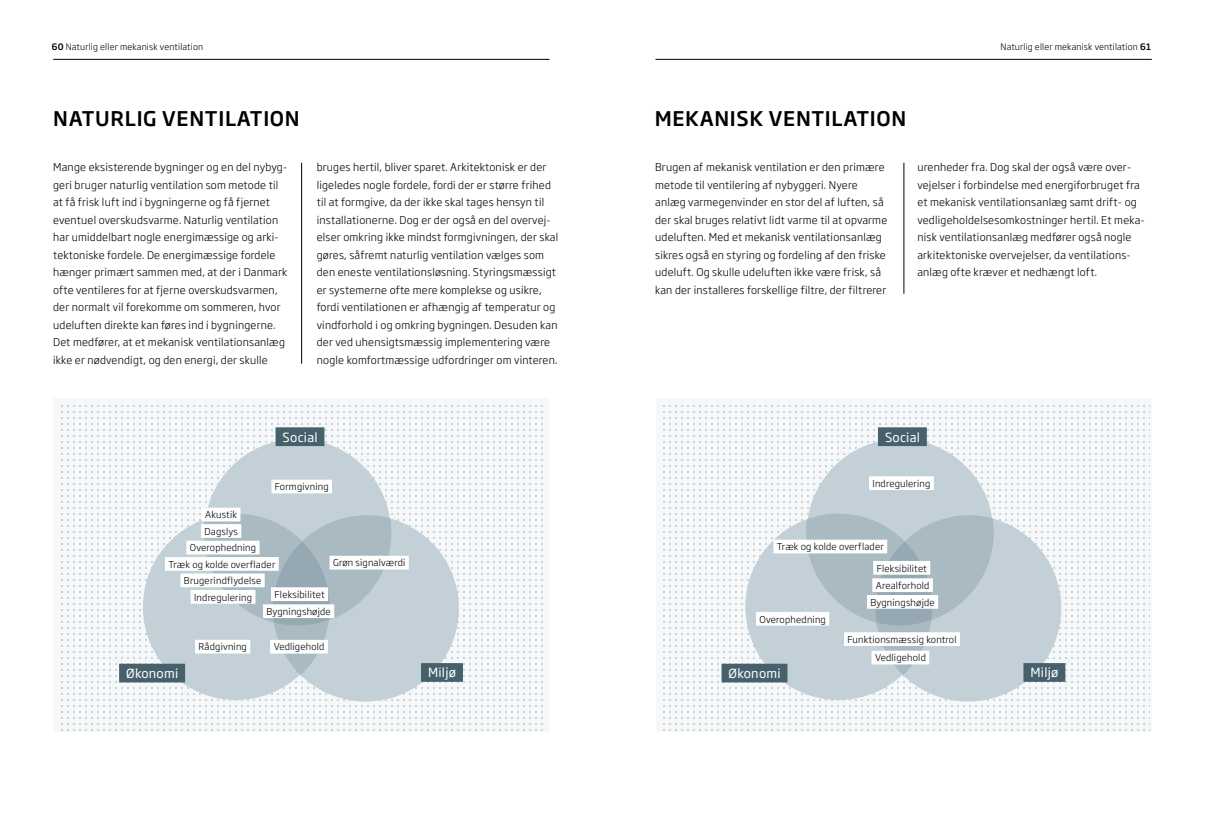
<style>
.page{position:relative;width:1205px;height:815px;background:#fff}
.page>*{position:absolute;margin:0;border:0;box-sizing:border-box;transform-origin:0 0}
.t1{font:500 20px "Soho Gothic Pro";letter-spacing:.035em;color:#000}
.t2{font:12.5px "Soho Gothic Pro";letter-spacing:.02em;color:#fff}
.t3{font:300 10.62px/17.5px "Soho Gothic Pro";letter-spacing:.02em;color:#000}
.t4{font:300 9.38px/18.5px "Soho Gothic Pro";letter-spacing:.02em;color:#000;text-align:center}
.t5{font:300 8.75px "Soho Gothic Pro";letter-spacing:.02em;color:#000}
.s1{font-weight:500}
</style>
<div class="page">
<hr style="left:53px;top:59px;width:496px;height:1px;background:#000">
<hr style="left:655px;top:59px;width:497px;height:1px;background:#000">
<div style="left:656px;top:399px;width:495px;height:333px;background:#f5f7f9"></div>
<svg style="left:663px;top:405px;width:487px;height:325px"></svg>
<div style="left:875px;top:515px;width:186px;height:186px;background:#c3d0d7;border-radius:50%"></div>
<div style="left:807px;top:439px;width:186px;height:186px;background:#c3d0d7;border-radius:50%"></div>
<div style="left:745px;top:514px;width:187px;height:186px;background:#c3d0d7;border-radius:50%"></div>
<svg style="left:875px;top:541px;width:57px;height:134px"></svg>
<svg style="left:806px;top:514px;width:188px;height:111px"></svg>
<div style="left:721px;top:664px;width:66px;height:18px;background:#46606c"></div>
<div style="left:1023px;top:663px;width:42px;height:19px;background:#46606c"></div>
<div style="left:878px;top:427px;width:49px;height:19px;background:#46606c"></div>
<hr style="left:903px;top:163px;width:1px;height:131px;background:#000">
<hr style="left:301px;top:163px;width:1px;height:201px;background:#000">
<div style="left:773px;top:540px;width:114px;height:13px;background:#fff"></div>
<div style="left:873px;top:561px;width:57px;height:14px;background:#fff"></div>
<div style="left:867px;top:595px;width:71px;height:14px;background:#fff"></div>
<div style="left:872px;top:578px;width:61px;height:14px;background:#fff"></div>
<div style="left:756px;top:612px;width:73px;height:14px;background:#fff"></div>
<div style="left:844px;top:632px;width:116px;height:14px;background:#fff"></div>
<div style="left:871px;top:651px;width:58px;height:13px;background:#fff"></div>
<div style="left:869px;top:476px;width:65px;height:14px;background:#fff"></div>
<div style="left:53px;top:399px;width:496px;height:333px;background:#f5f7f9"></div>
<svg style="left:61px;top:405px;width:482px;height:325px"></svg>
<div style="left:272px;top:515px;width:187px;height:186px;background:#c3d0d7;border-radius:50%"></div>
<div style="left:204px;top:439px;width:187px;height:186px;background:#c3d0d7;border-radius:50%"></div>
<div style="left:143px;top:514px;width:186px;height:186px;background:#c3d0d7;border-radius:50%"></div>
<svg style="left:273px;top:541px;width:57px;height:134px"></svg>
<svg style="left:204px;top:514px;width:187px;height:111px"></svg>
<div style="left:270px;top:640px;width:58px;height:14px;background:#fff"></div>
<div style="left:263px;top:604px;width:71px;height:14px;background:#fff"></div>
<div style="left:271px;top:587px;width:57px;height:14px;background:#fff"></div>
<div style="left:186px;top:541px;width:73px;height:13px;background:#fff"></div>
<div style="left:165px;top:557px;width:114px;height:14px;background:#fff"></div>
<div style="left:191px;top:590px;width:64px;height:14px;background:#fff"></div>
<div style="left:180px;top:573px;width:85px;height:14px;background:#fff"></div>
<div style="left:202px;top:508px;width:38px;height:13px;background:#fff"></div>
<div style="left:201px;top:524px;width:40px;height:14px;background:#fff"></div>
<div style="left:329px;top:556px;width:80px;height:13px;background:#fff"></div>
<div style="left:271px;top:480px;width:61px;height:13px;background:#fff"></div>
<div style="left:195px;top:640px;width:55px;height:13px;background:#fff"></div>
<div style="left:119px;top:664px;width:66px;height:18px;background:#46606c"></div>
<div style="left:421px;top:663px;width:42px;height:19px;background:#46606c"></div>
<div style="left:275px;top:427px;width:49px;height:19px;background:#46606c"></div>
<p class="t5" style="left:52px;top:40px;width:153px"><span class="s1">60</span> Naturlig eller mekanisk ventilation</p>
<p class="t5" style="left:1000px;top:40px;width:152px">Naturlig eller mekanisk ventilation <span class="s1">61</span></p>
<h1 class="t1" style="left:53px;top:102px;width:248px">NATURLIG VENTILATION</h1>
<h1 class="t1" style="left:655px;top:102px;width:253px">MEKANISK VENTILATION</h1>
<p class="t3" style="left:53px;top:158px;width:236px">Mange eksisterende bygninger og en del nybyg&shy;geri bruger naturlig ventilation som metode til at få frisk luft ind i bygningerne og få fjernet eventuel overskudsvarme. Naturlig ventilation har umiddelbart nogle energimæssige og arki&shy;tektoniske fordele. De energimæssige fordele hænger primært sammen med, at der i Danmark ofte ventileres for at fjerne overskudsvarmen, der normalt vil forekomme om sommeren, hvor udeluften direkte kan føres ind i bygningerne.<br>Det medfører, at et mekanisk ventilationsanlæg ikke er nødvendigt, og den energi, der skulle</p>
<p class="t3" style="left:317px;top:158px;width:243px">bruges hertil, bliver sparet. Arkitektonisk er der ligeledes nogle fordele, fordi der er større frihed til at formgive, da der ikke skal tages hensyn til installationerne. Dog er der også en del overvej&shy;elser omkring ikke mindst formgivningen, der skal gøres, såfremt naturlig ventilation vælges som den eneste ventilationsløsning. Styringsmæssigt er systemerne ofte mere komplekse og usikre, fordi ventilationen er afhængig af temperatur og vindforhold i og omkring bygningen. Desuden kan der ved uhensigtsmæssig implementering være nogle komfortmæssige udfordringer om vinteren.</p>
<p class="t3" style="left:655px;top:158px;width:234px">Brugen af mekanisk ventilation er den primære metode til ventilering af nybyggeri. Nyere anlæg varmegenvinder en stor del af luften, så der skal bruges relativt lidt varme til at opvarme udeluften. Med et mekanisk ventilationsanlæg sikres også en styring og fordeling af den friske udeluft. Og skulle udeluften ikke være frisk, så kan der installeres forskellige filtre, der filtrerer</p>
<p class="t3" style="left:917px;top:158px;width:229px">urenheder fra. Dog skal der også være over&shy;vejelser i forbindelse med energiforbruget fra et mekanisk ventilationsanlæg samt drift- og vedligeholdelsesomkostninger hertil. Et meka&shy;nisk ventilationsanlæg medfører også nogle arkitektoniske overvejelser, da ventilations&shy;anlæg ofte kræver et nedhængt loft.</p>
<p class="t2" style="left:283px;top:427px;width:36px">Social</p>
<p class="t4" style="left:204px;top:506px;width:35px;line-height:16.5px;text-align:left">Akustik<br>Dagslys</p>
<p class="t4" style="left:275px;top:477px;width:55px">Formgivning</p>
<p class="t4" style="left:168px;top:539px;width:108px;line-height:16.2px">Overophedning<br>Træk og kolde overflader</p>
<p class="t4" style="left:194px;top:587px;width:59px">Indregulering</p>
<p class="t4" style="left:184px;top:571px;width:79px">Brugerindflydelse</p>
<p class="t4" style="left:275px;top:585px;width:52px">Fleksibilitet</p>
<p class="t4" style="left:333px;top:553px;width:74px">Grøn signalværdi</p>
<p class="t4" style="left:199px;top:637px;width:50px">Rådgivning</p>
<p class="t4" style="left:267px;top:602px;width:66px">Bygningshøjde</p>
<p class="t4" style="left:274px;top:637px;width:52px">Vedligehold</p>
<p class="t2" style="left:126px;top:664px;width:54px">Økonomi</p>
<p class="t2" style="left:428px;top:663px;width:29px">Miljø</p>
<p class="t2" style="left:885px;top:427px;width:36px">Social</p>
<p class="t4" style="left:872px;top:474px;width:59px">Indregulering</p>
<p class="t4" style="left:777px;top:537px;width:108px">Træk og kolde overflader</p>
<p class="t4" style="left:877px;top:558px;width:52px">Fleksibilitet</p>
<p class="t4" style="left:870px;top:592px;width:66px">Bygningshøjde</p>
<p class="t4" style="left:876px;top:576px;width:55px">Arealforhold</p>
<p class="t4" style="left:759px;top:609px;width:68px">Overophedning</p>
<p class="t4" style="left:847px;top:630px;width:111px">Funktionsmæssig kontrol<br>Vedligehold</p>
<p class="t2" style="left:728px;top:664px;width:54px">Økonomi</p>
<p class="t2" style="left:1030px;top:663px;width:29px">Miljø</p>
</div>
